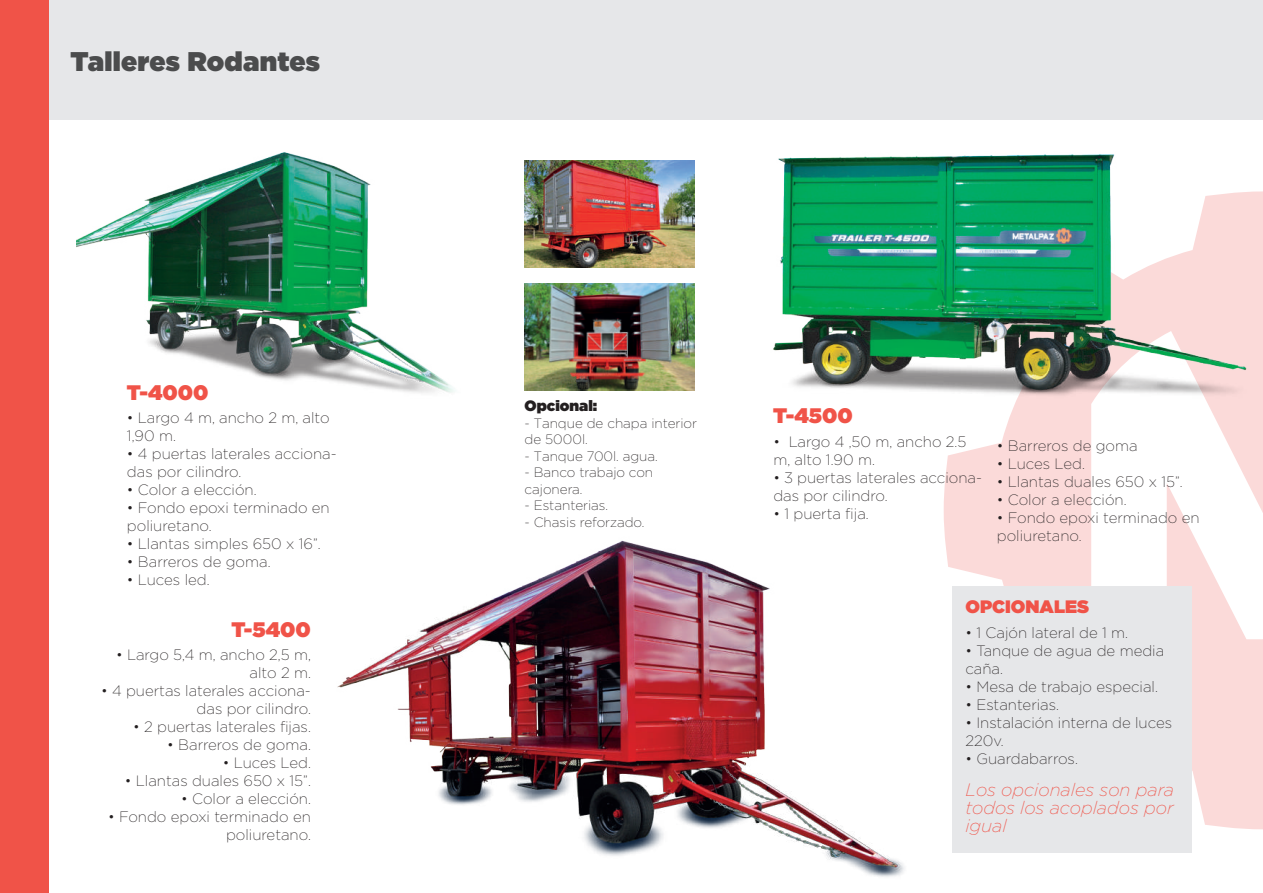
<style>
.page{position:relative;width:1263px;height:893px;background:#fff}
.page>*{position:absolute;margin:0;border:0;box-sizing:border-box;transform-origin:0 0}
.t1{font:900 27px "Gotham";letter-spacing:.01em;color:#4b4c4d}
.t2{font:900 21px "Gotham";color:#f05348}
.t3{font:italic 200 18px/18px "Gotham";color:#f05348;text-align:justify}
.t4{font:900 18px "Gotham";color:#f05348}
.t5{font:200 15px/18px "Gotham";color:#231f20}
.t6{font:900 15px "Gotham";color:#231f20}
.t7{font:200 13.5px/16.5px "Gotham";color:#231f20}
</style>
<div class="page">
<div style="left:0;top:0;width:1263px;height:120px;background:#e6e7e9"></div>
<svg style="left:944px;top:191px;width:318px;height:638px;fill:#fbdad9"></svg>
<svg style="left:1262px;top:191px;width:1px;height:638px"></svg>
<div style="left:0;top:0;width:48px;height:893px;background:#f05348"></div>
<img style="left:76px;top:152px;width:379px;height:241px">
<img style="left:773px;top:154px;width:475px;height:254px">
<div style="left:953px;top:586px;width:239px;height:267px;background:#e6e7e9"></div>
<img style="left:524px;top:161px;width:171px;height:106px">
<img style="left:524px;top:284px;width:171px;height:106px">
<img style="left:337px;top:540px;width:568px;height:337px">
<h1 class="t1" style="left:70px;top:42px;width:251px">Talleres Rodantes</h1>
<h2 class="t2" style="left:127px;top:378px;width:83px">T-4000</h2>
<p class="t5" style="left:127px;top:409px;width:204px">• Largo 4 m, ancho 2 m, alto<br>1,90 m.</p>
<p class="t5" style="left:127px;top:445px;width:211px">• 4 puertas laterales acciona&shy;das por cilindro.</p>
<p class="t5" style="left:127px;top:481px;width:131px">• Color a elección.</p>
<p class="t5" style="left:127px;top:499px;width:204px">• Fondo epoxi terminado en poliuretano.</p>
<p class="t5" style="left:127px;top:535px;width:195px">• Llantas simples 650 x 16”.</p>
<p class="t5" style="left:127px;top:553px;width:145px">• Barreros de goma.</p>
<p class="t5" style="left:127px;top:571px;width:84px">• Luces led.</p>
<h2 class="t2" style="left:231px;top:614px;width:81px">T-5400</h2>
<p class="t5" style="left:116px;top:645px;width:196px;text-align:right">• Largo 5,4 m, ancho 2,5 m, alto 2 m.</p>
<p class="t5" style="left:101px;top:681px;width:211px;text-align:right">• 4 puertas laterales acciona&shy;das por cilindro.</p>
<p class="t5" style="left:133px;top:717px;width:179px">• 2 puertas laterales fijas.</p>
<p class="t5" style="left:167px;top:735px;width:145px">• Barreros de goma.</p>
<p class="t5" style="left:223px;top:753px;width:90px">• Luces Led.</p>
<p class="t5" style="left:125px;top:771px;width:187px">• Llantas duales 650 x 15”.</p>
<p class="t5" style="left:181px;top:789px;width:131px">• Color a elección.</p>
<p class="t5" style="left:108px;top:807px;width:204px;text-align:right">• Fondo epoxi terminado en poliuretano.</p>
<p class="t6" style="left:524px;top:395px;width:74px">Opcional:</p>
<p class="t7" style="left:524px;top:414px;width:174px">- Tanque de chapa interior de 5000l.</p>
<p class="t7" style="left:524px;top:447px;width:135px">- Tanque 700l. agua.</p>
<p class="t7" style="left:524px;top:464px;width:130px">- Banco trabajo con cajonera.</p>
<p class="t7" style="left:524px;top:497px;width:85px">- Estanterias.</p>
<p class="t7" style="left:524px;top:513px;width:121px">- Chasis reforzado.</p>
<h2 class="t2" style="left:773px;top:401px;width:81px">T-4500</h2>
<p class="t5" style="left:773px;top:432px;width:194px">• Largo 4 ,50 m, ancho 2.5 m, alto 1.90 m.</p>
<p class="t5" style="left:773px;top:468px;width:210px">• 3 puertas laterales acciona&shy;das por cilindro.</p>
<p class="t5" style="left:773px;top:504px;width:97px">• 1 puerta fija.</p>
<p class="t5" style="left:997px;top:436px;width:142px">• Barreros de goma</p>
<p class="t5" style="left:997px;top:454px;width:90px">• Luces Led.</p>
<p class="t5" style="left:997px;top:472px;width:187px">• Llantas duales 650 x 15”.</p>
<p class="t5" style="left:997px;top:490px;width:131px">• Color a elección.</p>
<p class="t5" style="left:997px;top:508px;width:204px">• Fondo epoxi terminado en poliuretano.</p>
<p class="t4" style="left:965px;top:594px;width:125px">OPCIONALES</p>
<p class="t5" style="left:965px;top:623px;width:164px">• 1 Cajón lateral de 1 m.</p>
<p class="t5" style="left:965px;top:641px;width:200px">• Tanque de agua de media caña.</p>
<p class="t5" style="left:965px;top:677px;width:194px">• Mesa de trabajo especial.</p>
<p class="t5" style="left:965px;top:695px;width:95px">• Estanterias.</p>
<p class="t5" style="left:965px;top:713px;width:208px">• Instalación interna de luces<br>220v.</p>
<p class="t5" style="left:965px;top:749px;width:114px">• Guardabarros.</p>
<p class="t3" style="left:965px;top:780px;width:210px">Los opcionales son para todos los acoplados por igual</p>
</div>
